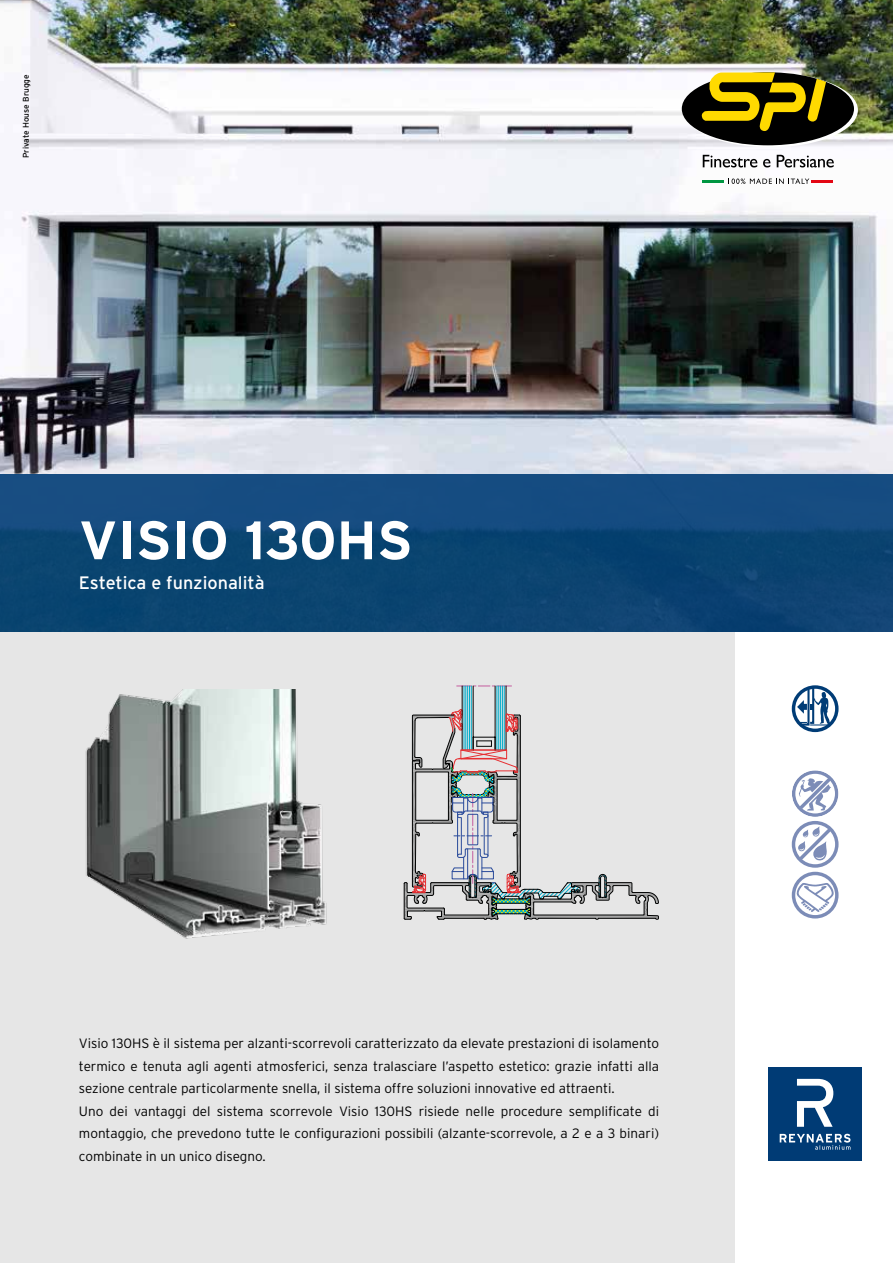
<style>
.page{position:relative;width:893px;height:1263px;background:#fff}
.page>*{position:absolute;margin:0;border:0;box-sizing:border-box;transform-origin:0 0}
.t1{font:700 54px "Interstate Rey";color:#fff}
.t2{font:18px "Interstate Rey";color:#fff}
.t3{font:300 13.5px/22.5px "Interstate Rey";color:#000}
.t4{font:8.25px "Interstate Rey";color:#000}
</style>
<div class="page">
<div style="left:0;top:0;width:735px;height:1263px;background:#e6e6e6"></div>
<img style="left:0;top:0;width:893px;height:632px">
<div style="left:0;top:474px;width:893px;height:157px;background:linear-gradient(to right,#0e4876,#0f4577)"></div>
<svg style="left:792px;top:685px;width:46px;height:47px"></svg>
<svg style="left:792px;top:770px;width:46px;height:148px"></svg>
<div style="left:768px;top:1068px;width:94px;height:93px;background:#003b75"></div>
<svg style="left:797px;top:1079px;width:36px;height:48px"></svg>
<svg style="left:780px;top:1134px;width:70px;height:16px"></svg>
<svg style="left:728px;top:179px;width:81px;height:5px"></svg>
<hr style="left:702px;top:180px;width:22px;height:3px;background:#009641">
<hr style="left:811px;top:180px;width:22px;height:3px;background:#e30613">
<svg style="left:703px;top:155px;width:54px;height:12px"></svg>
<svg style="left:763px;top:159px;width:7px;height:8px"></svg>
<svg style="left:777px;top:155px;width:57px;height:12px"></svg>
<svg style="left:683px;top:73px;width:175px;height:74px"></svg>
<div style="left:682px;top:72px;width:172px;height:73px;background:#000;border-radius:50%"></div>
<svg style="left:701px;top:72px;width:125px;height:59px"></svg>
<svg style="left:457px;top:686px;width:55px;height:1px"></svg>
<hr style="left:504px;top:686px;width:1px;height:64px;background:#00abc9">
<hr style="left:502px;top:686px;width:1px;height:64px;background:#00abc9">
<hr style="left:506px;top:686px;width:1px;height:64px;background:#010202">
<hr style="left:500px;top:686px;width:1px;height:64px;background:#00abc9">
<hr style="left:498px;top:686px;width:1px;height:64px;background:#00abc9">
<hr style="left:497px;top:686px;width:1px;height:64px;background:#00abc9">
<hr style="left:471px;top:686px;width:1px;height:64px;background:#00abc9">
<hr style="left:469px;top:686px;width:1px;height:64px;background:#00abc9">
<hr style="left:467px;top:686px;width:1px;height:64px;background:#00abc9">
<hr style="left:466px;top:686px;width:1px;height:64px;background:#00abc9">
<hr style="left:464px;top:686px;width:1px;height:64px;background:#00abc9">
<hr style="left:495px;top:686px;width:1px;height:64px;background:#010202">
<hr style="left:473px;top:686px;width:1px;height:64px;background:#010202">
<hr style="left:462px;top:686px;width:1px;height:64px;background:#010202">
<svg style="left:404px;top:709px;width:255px;height:211px"></svg>
<img style="left:85px;top:690px;width:242px;height:249px">
<p class="t4" style="left:21px;top:158px;width:85px;rotate:-90deg">Private House Brugge</p>
<h1 class="t1" style="left:79px;top:507px;width:335px">VISIO 130HS</h1>
<h2 class="t2" style="left:79px;top:572px;width:187px">Estetica e funzionalità</h2>
<p class="t3" style="left:79px;top:1032px;width:582px">Visio 130HS è il sistema per alzanti-scorrevoli caratterizzato da elevate prestazioni di isolamento termico e tenuta agli agenti atmosferici, senza tralasciare l’aspetto estetico: grazie infatti alla sezione centrale particolarmente snella, il sistema offre soluzioni innovative ed attraenti.<br>Uno dei vantaggi del sistema scorrevole Visio 130HS risiede nelle procedure semplificate di montaggio, che prevedono tutte le configurazioni possibili (alzante-scorrevole, a 2 e a 3 binari) combinate in un unico disegno.</p>
</div>
